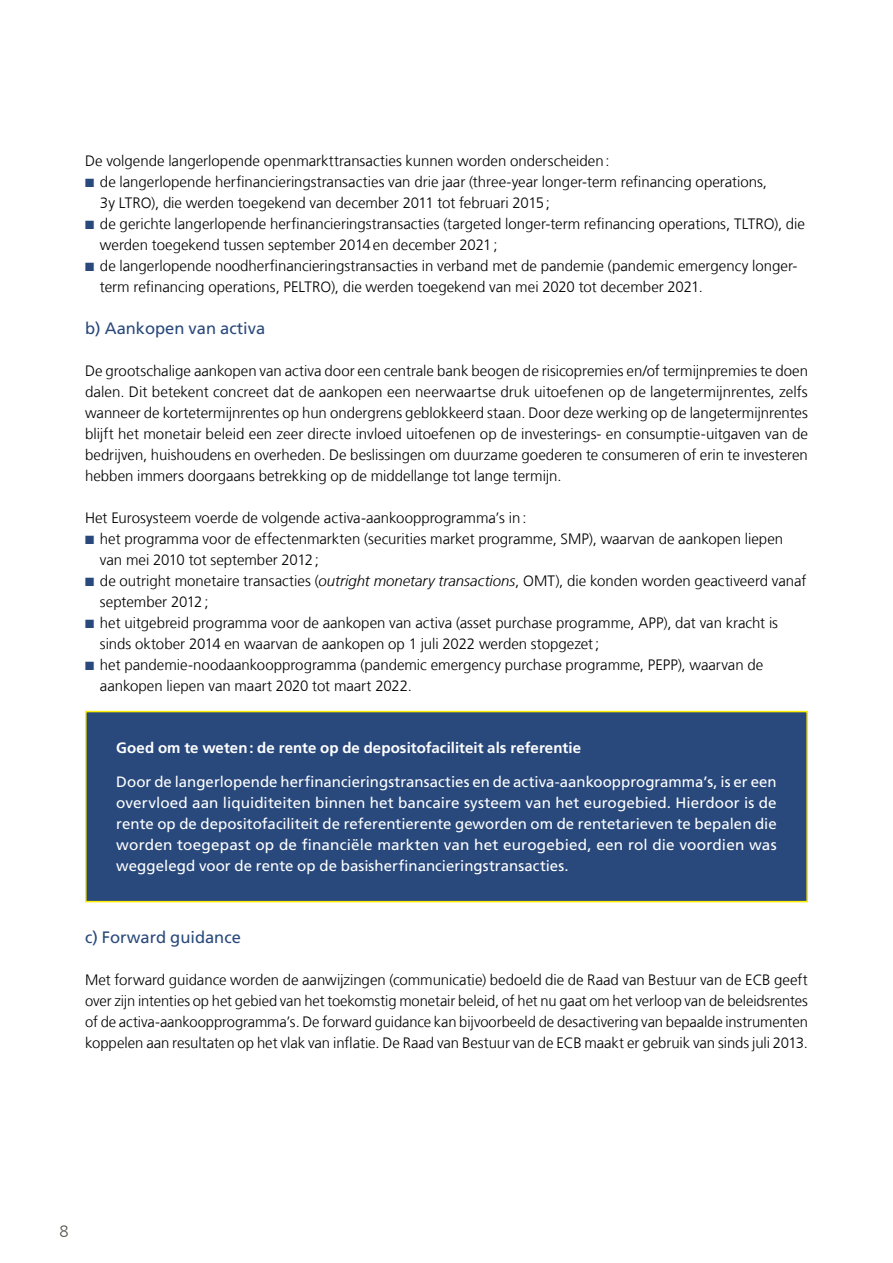
<style>
.page{position:relative;width:893px;height:1263px;background:#fff}
.page>*{position:absolute;margin:0;border:0;box-sizing:border-box;transform-origin:0 0}
.t1{font:16.5px "Frutiger LT Com";color:#29497c}
.t2{font:300 16.5px "Frutiger LT Com";color:#57544b}
.t3{font:300 15px/21px "Frutiger LT Com";color:#000}
.t4{font:15px/21px "Frutiger LT Com";letter-spacing:.005em;color:#fff;text-align:justify}
.t5{font:700 15px "Frutiger LT Com";letter-spacing:.005em;color:#fff}
.s1{color:#29497c}
.s2{font-style:italic}
</style>
<div class="page">
<div style="left:86px;top:711px;width:721px;height:191px;background:#29497c"></div>
<div style="left:85px;top:711px;width:723px;height:191px;border:2px solid #ffed00"></div>
<p class="t3" style="left:85px;top:150px;width:526px">De volgende langerlopende openmarkttransacties kunnen worden onderscheiden:</p>
<p class="t3" style="left:100px;top:171px;width:669px;text-indent:-15px"><span class="s1">■</span> de langerlopende herfinancieringstransacties van drie jaar (three-year longer-term refinancing operations,<br>3y LTRO), die werden toegekend van december 2011 tot februari 2015;</p>
<p class="t3" style="left:100px;top:213px;width:707px;text-indent:-15px"><span class="s1">■</span> de gerichte langerlopende herfinancieringstransacties (targeted longer-term refinancing operations, TLTRO), die werden toegekend tussen september 2014en december 2021;</p>
<p class="t3" style="left:100px;top:255px;width:699px;text-indent:-15px"><span class="s1">■</span> de langerlopende noodherfinancieringstransacties in verband met de pandemie (pandemic emergency longer&shy;term refinancing operations, PELTRO), die werden toegekend van mei 2020 tot december 2021.</p>
<p class="t1" style="left:85px;top:318px;width:182px">b) Aankopen van activa</p>
<p class="t3" style="left:85px;top:360px;width:724px;text-align:justify">De grootschalige aankopen van activa door een centrale bank beogen de risicopremies en/of termijnpremies te doen dalen. Dit betekent concreet dat de aankopen een neerwaartse druk uitoefenen op de langetermijnrentes, zelfs wanneer de kortetermijnrentes op hun ondergrens geblokkeerd staan. Door deze werking op de langetermijnrentes blijft het monetair beleid een zeer directe invloed uitoefenen op de investerings- en consumptie-uitgaven van de bedrijven, huishoudens en overheden. De beslissingen om duurzame goederen te consumeren of erin te investeren hebben immers doorgaans betrekking op de middellange tot lange termijn.</p>
<p class="t3" style="left:85px;top:507px;width:443px">Het Eurosysteem voerde de volgende activa-aankoopprogramma’s in:</p>
<p class="t3" style="left:100px;top:528px;width:685px;text-indent:-15px"><span class="s1">■</span> het programma voor de effectenmarkten (securities market programme, SMP), waarvan de aankopen liepen van mei 2010 tot september 2012;</p>
<p class="t3" style="left:100px;top:570px;width:708px;text-indent:-15px"><span class="s1">■</span> de outright monetaire transacties (<span class="s2">outright monetary transactions</span>, OMT), die konden worden geactiveerd vanaf september 2012;</p>
<p class="t3" style="left:100px;top:612px;width:680px;text-indent:-15px"><span class="s1">■</span> het uitgebreid programma voor de aankopen van activa (asset purchase programme, APP), dat van kracht is sinds oktober 2014 en waarvan de aankopen op 1 juli 2022 werden stopgezet;</p>
<p class="t3" style="left:100px;top:654px;width:665px;text-indent:-15px"><span class="s1">■</span> het pandemie-noodaankoopprogramma (pandemic emergency purchase programme, PEPP), waarvan de aankopen liepen van maart 2020 tot maart 2022.</p>
<p class="t5" style="left:116px;top:739px;width:466px">Goed om te weten: de rente op de depositofaciliteit als referentie</p>
<p class="t4" style="left:116px;top:771px;width:662px">Door de langerlopende herfinancieringstransacties en de activa-aankoopprogramma’s, is er een overvloed aan liquiditeiten binnen het bancaire systeem van het eurogebied. Hierdoor is de rente op de depositofaciliteit de referentierente geworden om de rentetarieven te bepalen die worden toegepast op de financiële markten van het eurogebied, een rol die voordien was weggelegd voor de rente op de basisherfinancieringstransacties.</p>
<p class="t1" style="left:85px;top:927px;width:157px">c) Forward guidance</p>
<p class="t3" style="left:85px;top:969px;width:724px;text-align:justify">Met forward guidance worden de aanwijzingen (communicatie) bedoeld die de Raad van Bestuur van de ECB geeft over zijn intenties op het gebied van het toekomstig monetair beleid, of het nu gaat om het verloop van de beleidsrentes of de activa-aankoopprogramma’s. De forward guidance kan bijvoorbeeld de desactivering van bepaalde instrumenten koppelen aan resultaten op het vlak van inflatie. De Raad van Bestuur van de ECB maakt er gebruik van sinds juli 2013.</p>
<p class="t2" style="left:60px;top:1221px;width:11px">8</p>
</div>
